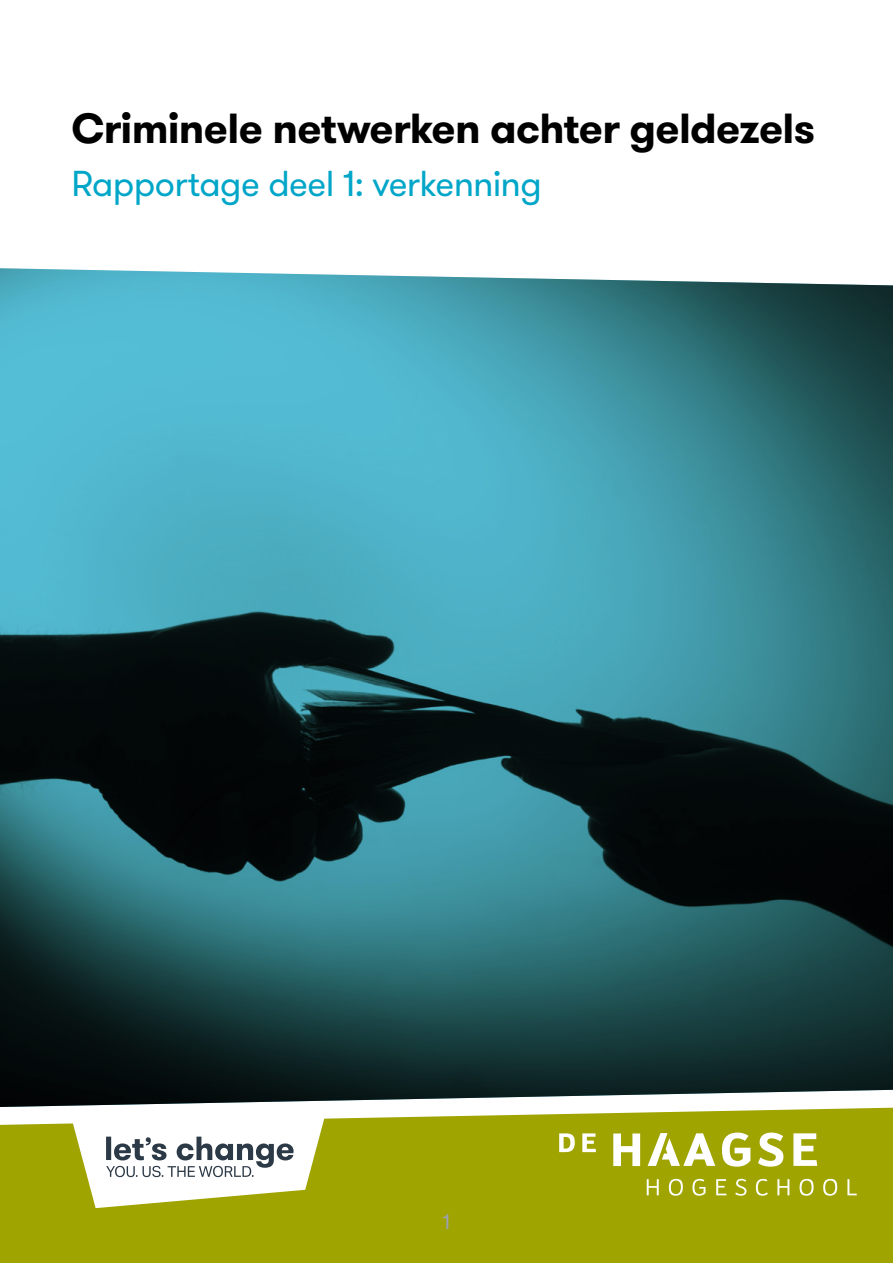
<style>
.page{position:relative;width:893px;height:1263px;background:#fff}
.page>*{position:absolute;margin:0;border:0;box-sizing:border-box;transform-origin:0 0}
.heading_1{font:700 42px "GT Walsheim Pro";letter-spacing:-.015em;color:#000}
.heading_2{font:36px "GT Walsheim Pro";letter-spacing:-.02em;color:#00a6c8}
.t1{font:21px "GT Walsheim Pro";color:#9da1ac}
</style>
<div class="page">
<svg style="left:0;top:1107px;width:893px;height:156px;background:#a6ab13"></svg>
<img style="left:0;top:268px;width:893px;height:839px">
<svg style="left:559px;top:1132px;width:298px;height:64px"></svg>
<svg style="left:71px;top:1118px;width:253px;height:90px"></svg>
<p class="heading_1" style="left:71px;top:101px;width:745px">Criminele netwerken achter geldezels</p>
<p class="heading_2" style="left:71px;top:161px;width:472px">Rapportage deel 1: verkenning</p>
<p class="t1" style="left:443px;top:1208px;width:9px">1</p>
</div>
